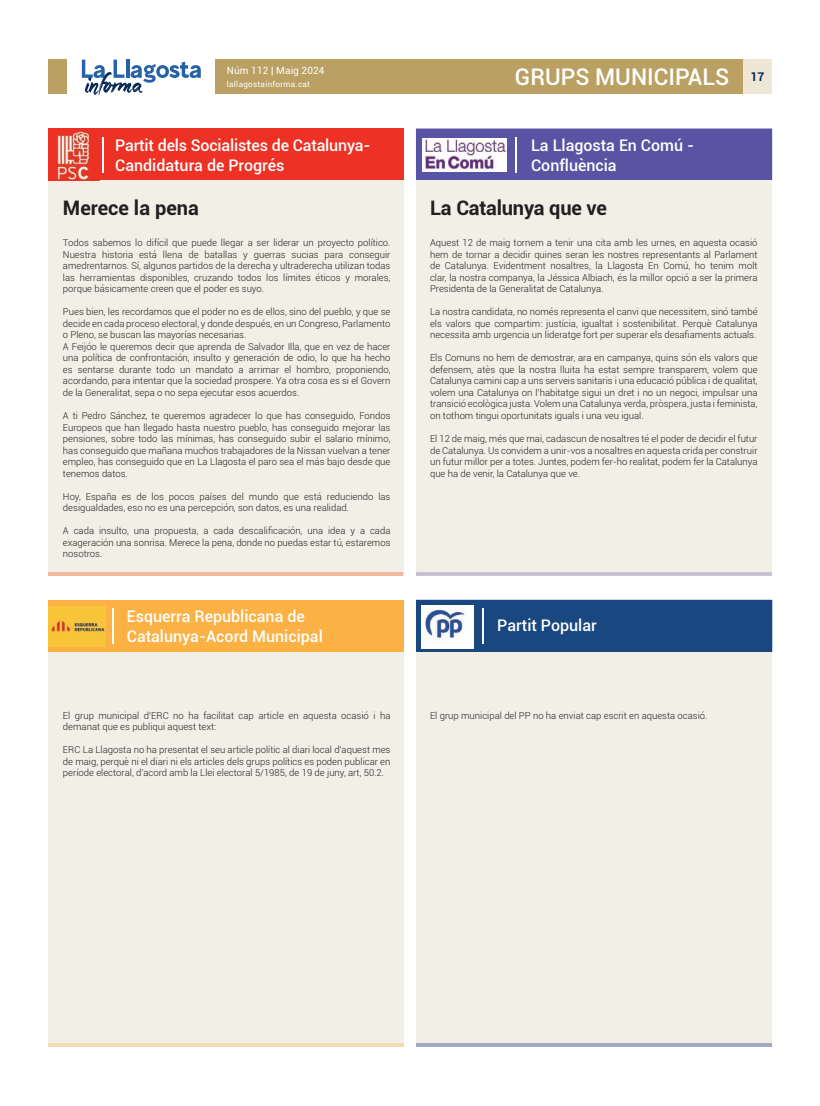
<style>
.page{position:relative;width:820px;height:1106px;background:#fff}
.page>*{position:absolute;margin:0;border:0;box-sizing:border-box;transform-origin:0 0}
.t1{font:500 23px "Roboto";color:#fff}
.t2{font:700 20px "Roboto";letter-spacing:-.01em;color:#231f20}
.t3{font:500 16px/20px "Roboto";color:#fff}
.t4{font:10px "Roboto";letter-spacing:.01em;color:#fff}
.t5{font:300 9.5px/11.5px "Roboto";color:#231f20;text-align:justify}
.t6{font:8px "Roboto";letter-spacing:.04em;color:#fff}
</style>
<div class="page">
<div style="left:416px;top:600px;width:356px;height:52px;background:#19477f"></div>
<div style="left:415px;top:129px;width:356px;height:446px;background:#f2efe7"></div>
<div style="left:416px;top:128px;width:355px;height:52px;background:#5854a3"></div>
<div style="left:48px;top:60px;width:19px;height:34px;background:#baa062"></div>
<div style="left:215px;top:60px;width:528px;height:34px;background:#baa062"></div>
<div style="left:743px;top:60px;width:28px;height:34px;background:#eee7d6"></div>
<svg style="left:82px;top:60px;width:119px;height:36px"></svg>
<div style="left:48px;top:129px;width:355px;height:446px;background:#f2efe7"></div>
<div style="left:48px;top:600px;width:355px;height:446px;background:#f2efe7"></div>
<div style="left:415px;top:652px;width:356px;height:394px;background:#f2efe7"></div>
<div style="left:48px;top:129px;width:355px;height:51px;background:#ed3124"></div>
<hr style="left:48px;top:572px;width:355px;height:3px;background:#f1b89c">
<hr style="left:415px;top:1043px;width:356px;height:3px;background:#a2a9c0">
<img style="left:57px;top:131px;width:33px;height:49px">
<img style="left:422px;top:138px;width:84px;height:33px">
<img style="left:421px;top:605px;width:52px;height:43px">
<hr style="left:103px;top:137px;width:1px;height:35px;background:#fff">
<hr style="left:515px;top:138px;width:1px;height:35px;background:#fff">
<hr style="left:482px;top:608px;width:1px;height:35px;background:#fff">
<div style="left:49px;top:600px;width:355px;height:51px;background:#fbb143"></div>
<div style="left:48px;top:600px;width:57px;height:51px;background:#fbb143"></div>
<img style="left:48px;top:606px;width:57px;height:40px">
<hr style="left:112px;top:608px;width:1px;height:36px;background:#fff">
<hr style="left:48px;top:1043px;width:355px;height:3px;background:#f5dab3">
<svg style="left:416px;top:572px;width:355px;height:3px"></svg>
<p class="t4" style="left:227px;top:63px;width:99px">Núm 112 | Maig 2024</p>
<p class="t6" style="left:227px;top:78px;width:84px">lallagostainforma.cat</p>
<p class="t1" style="left:514px;top:61px;width:251px">GRUPS MUNICIPALS <sup>17</sup></p>
<p class="t3" style="left:115px;top:134px;width:257px">Partit dels Socialistes de Catalunya-<br>Candidatura de Progrés</p>
<p class="t3" style="left:531px;top:135px;width:164px">La Llagosta En Comú -<br>Confluència</p>
<p class="t2" style="left:63px;top:194px;width:137px">Merece la pena</p>
<p class="t5" style="left:63px;top:237px;width:329px">Todos sabemos lo difícil que puede llegar a ser liderar un proyecto político.<br>Nuestra historia está llena de batallas y guerras sucias para conseguir amedrentarnos. Sí, algunos partidos de la derecha y ultraderecha utilizan todas las herramientas disponibles, cruzando todos los límites éticos y morales, porque básicamente creen que el poder es suyo.</p>
<p class="t5" style="left:63px;top:306px;width:329px;text-align:left">Pues bien, les recordamos que el poder no es de ellos, sino del pueblo, y que se decide en cada proceso electoral, y donde después, en un Congreso, Parlamento o Pleno, se buscan las mayorías necesarias.<br>A Feijóo le queremos decir que aprenda de Salvador Illa, que en vez de hacer una política de confrontación, insulto y generación de odio, lo que ha hecho es sentarse durante todo un mandato a arrimar el hombro, proponiendo, acordando, para intentar que la sociedad prospere. Ya otra cosa es si el Govern de la Generalitat, sepa o no sepa ejecutar esos acuerdos.</p>
<p class="t5" style="left:63px;top:409px;width:329px">A ti Pedro Sánchez, te queremos agradecer lo que has conseguido, Fondos Europeos que han llegado hasta nuestro pueblo, has conseguido mejorar las pensiones, sobre todo las mínimas, has conseguido subir el salario mínimo, has conseguido que mañana muchos trabajadores de la Nissan vuelvan a tener empleo, has conseguido que en La Llagosta el paro sea el más bajo desde que tenemos datos.</p>
<p class="t5" style="left:63px;top:490px;width:329px">Hoy, España es de los pocos países del mundo que está reduciendo las desigualdades, eso no es una percepción, son datos, es una realidad.</p>
<p class="t5" style="left:63px;top:524px;width:329px">A cada insulto, una propuesta, a cada descalificación, una idea y a cada exageración una sonrisa. Merece la pena, donde no puedas estar tú, estaremos nosotros.</p>
<p class="t3" style="left:127px;top:605px;width:197px">Esquerra Republicana de<br>Catalunya-Acord Municipal</p>
<p class="t5" style="left:63px;top:709px;width:329px">El grup municipal d’ERC no ha facilitat cap article en aquesta ocasió i ha demanat que es publiqui aquest text:</p>
<p class="t5" style="left:63px;top:743px;width:329px">ERC La Llagosta no ha presentat el seu article polític al diari local d’aquest mes de maig, perquè ni el diari ni els articles dels grups polítics es poden publicar en període electoral, d’acord amb la Llei electoral 5/1985, de 19 de juny, art, 50.2.</p>
<p class="t2" style="left:430px;top:194px;width:178px">La Catalunya que ve</p>
<p class="t5" style="left:430px;top:237px;width:329px">Aquest 12 de maig tornem a tenir una cita amb les urnes, en aquesta ocasió hem de tornar a decidir quines seran les nostres representants al Parlament de Catalunya. Evidentment nosaltres, la Llagosta En Comú, ho tenim molt clar, la nostra companya, la Jéssica Albiach, és la millor opció a ser la primera Presidenta de la Generalitat de Catalunya.</p>
<p class="t5" style="left:430px;top:306px;width:329px">La nostra candidata, no només representa el canvi que necessitem, sinó també els valors que compartim: justícia, igualtat i sostenibilitat. Perquè Catalunya necessita amb urgencia un lideratge fort per superar els desafiaments actuals.</p>
<p class="t5" style="left:430px;top:352px;width:329px">Els Comuns no hem de demostrar, ara en campanya, quins són els valors que defensem, atès que la nostra lluita ha estat sempre transparem, volem que Catalunya camini cap a uns serveis sanitaris i una educació pública i de qualitat, volem una Catalunya on l’habitatge sigui un dret i no un negoci, impulsar una transició ecològica justa. Volem una Catalunya verda, pròspera, justa i feminista, on tothom tingui oportunitats iguals i una veu igual.</p>
<p class="t5" style="left:430px;top:432px;width:329px">El 12 de maig, més que mai, cadascun de nosaltres té el poder de decidir el futur de Catalunya. Us convidem a unir-vos a nosaltres en aquesta crida per construir un futur millor per a totes. Juntes, podem fer-ho realitat, podem fer la Catalunya que ha de venir, la Catalunya que ve.</p>
<p class="t3" style="left:497px;top:615px;width:101px">Partit Popular</p>
<p class="t5" style="left:430px;top:709px;width:279px">El grup municipal del PP no ha enviat cap escrit en aquesta ocasió.</p>
</div>
